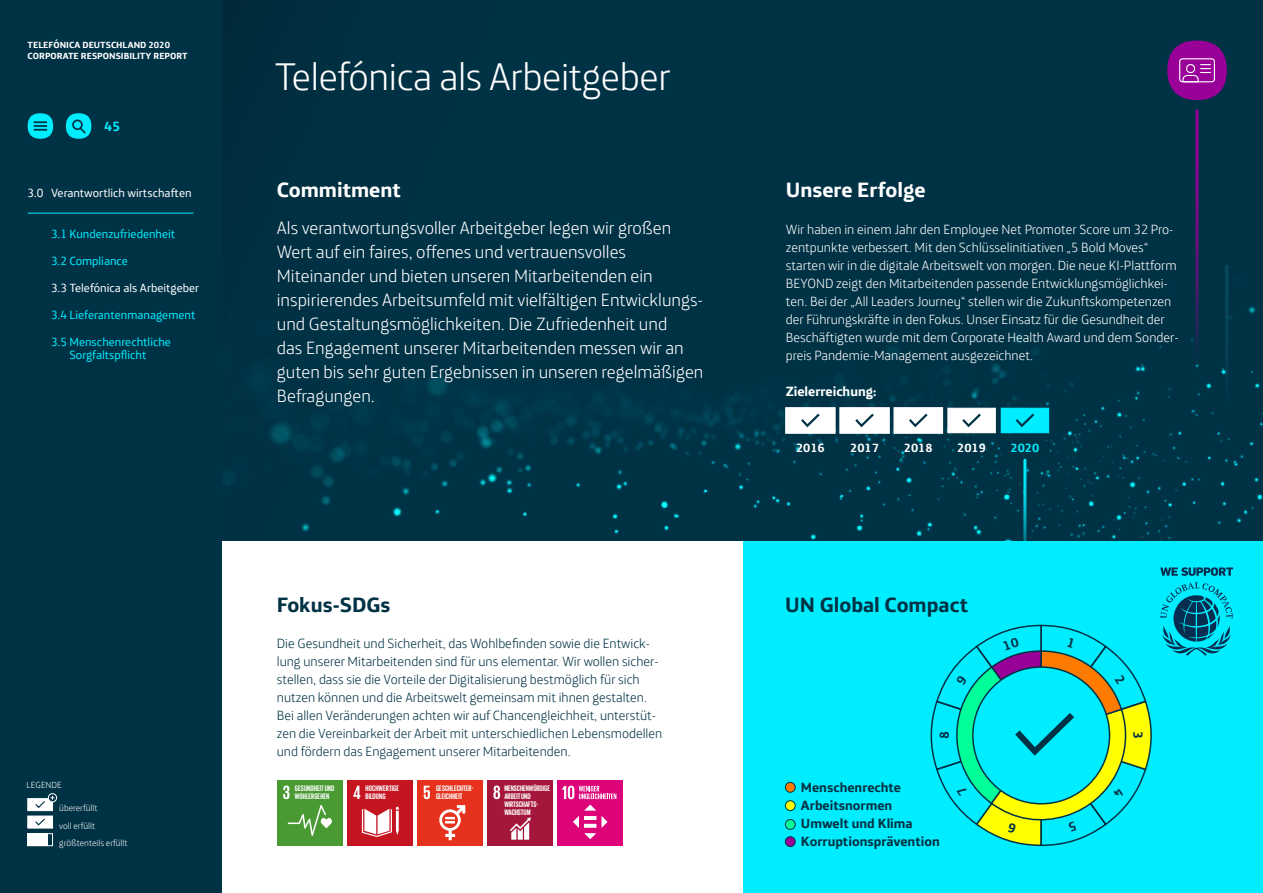
<style>
.page{position:relative;width:1263px;height:893px;background:#fff}
.page>*{position:absolute;margin:0;border:0;box-sizing:border-box;transform-origin:0 0}
.t1{font:300 39px "Telefonica";letter-spacing:-.01em;color:#fff}
.t2{font:700 21px "Telefonica";color:#003245}
.t3{font:700 21px "Telefonica";color:#fff}
.t4{font:300 18px/24px "Telefonica";color:#fff}
.t5{font:300 13.5px/18px "Telefonica";color:#fff}
.t6{font:300 13.5px/18px "Telefonica";color:#003245}
.t7{font:700 13.5px "Telefonica";color:#003245}
.t8{font:700 13.5px "Telefonica";color:#fff}
.t9{font:700 13.5px "Telefonica";color:#00edff}
.t10{font:12px/13.5px "Telefonica";color:#00edff;text-align:center}
.t11{font:12px "Telefonica";color:#fff}
.t12{font:700 12px "Telefonica";color:#fff}
.t13{font:700 12px "Telefonica";color:#00edff}
.t14{font:700 9px/10.8px "Telefonica";color:#fff}
.t15{font:300 9px/17.4px "Telefonica";color:#fff}
.t16{font:700 8.25px/7.8px "Giorgio Sans";letter-spacing:.01em;color:#fff}
</style>
<div class="page">
<div style="left:742px;top:540px;width:521px;height:353px;background:#00edff"></div>
<div style="left:222px;top:540px;width:521px;height:353px;background:#fff"></div>
<div style="left:221px;top:0;width:1042px;height:540px;background:#003245"></div>
<img style="left:224px;top:264px;width:1039px;height:276px">
<div style="left:996px;top:420px;width:54px;height:54px;background:#003245;border-radius:50%"></div>
<div style="left:557px;top:780px;width:66px;height:66px;background:#dd0379"></div>
<svg style="left:573px;top:805px;width:34px;height:34px"></svg>
<svg style="left:562px;top:786px;width:54px;height:13px"></svg>
<div style="left:277px;top:780px;width:66px;height:66px;background:#499a33"></div>
<svg style="left:283px;top:785px;width:6px;height:14px"></svg>
<svg style="left:288px;top:805px;width:44px;height:31px"></svg>
<div style="left:487px;top:780px;width:66px;height:66px;background:#a5173a"></div>
<svg style="left:493px;top:785px;width:7px;height:14px"></svg>
<svg style="left:510px;top:817px;width:21px;height:23px"></svg>
<div style="left:347px;top:780px;width:66px;height:66px;background:#c41521"></div>
<svg style="left:353px;top:786px;width:7px;height:13px"></svg>
<svg style="left:362px;top:807px;width:37px;height:30px"></svg>
<div style="left:417px;top:780px;width:66px;height:66px;background:#e6321c"></div>
<svg style="left:424px;top:786px;width:6px;height:13px"></svg>
<svg style="left:439px;top:805px;width:26px;height:35px"></svg>
<hr style="left:1195px;top:111px;width:3px;height:246px;background:#980098">
<hr style="left:1023px;top:460px;width:3px;height:98px;background:#00edff">
<hr style="left:1225px;top:266px;width:3px;height:140px;background:#2593b5">
<svg style="left:1167px;top:41px;width:60px;height:59px"></svg>
<div style="left:947px;top:408px;width:49px;height:25px;background:#fff;border:1px solid #fff"></div>
<div style="left:1001px;top:408px;width:48px;height:25px;background:#00edff"></div>
<div style="left:785px;top:407px;width:51px;height:27px;background:#fff;border:1px solid #fff"></div>
<svg style="left:801px;top:413px;width:19px;height:15px"></svg>
<div style="left:839px;top:407px;width:51px;height:27px;background:#fff;border:1px solid #fff"></div>
<svg style="left:855px;top:413px;width:19px;height:15px"></svg>
<div style="left:893px;top:407px;width:50px;height:27px;background:#fff;border:1px solid #fff"></div>
<svg style="left:909px;top:413px;width:19px;height:15px"></svg>
<svg style="left:962px;top:413px;width:19px;height:15px"></svg>
<svg style="left:1015px;top:413px;width:19px;height:15px"></svg>
<div style="left:785px;top:782px;width:10px;height:10px;background:#ff7b00;border-radius:50%"></div>
<div style="left:785px;top:782px;width:10px;height:10px;border:1px solid #003245;border-radius:50%"></div>
<div style="left:785px;top:801px;width:10px;height:9px;background:#ff0;border-radius:50%"></div>
<div style="left:785px;top:800px;width:10px;height:11px;border:1px solid #003245;border-radius:50%"></div>
<div style="left:785px;top:819px;width:10px;height:10px;background:#0f9;border-radius:50%"></div>
<div style="left:785px;top:819px;width:10px;height:10px;border:1px solid #003245;border-radius:50%"></div>
<div style="left:785px;top:837px;width:10px;height:9px;background:#980098;border-radius:50%"></div>
<div style="left:785px;top:836px;width:10px;height:11px;border:1px solid #003245;border-radius:50%"></div>
<svg style="left:1160px;top:582px;width:73px;height:74px"></svg>
<svg style="left:1160px;top:567px;width:73px;height:9px"></svg>
<div style="left:0;top:0;width:221px;height:893px;background:#003245"></div>
<svg style="left:66px;top:113px;width:25px;height:26px"></svg>
<svg style="left:28px;top:113px;width:25px;height:26px"></svg>
<hr style="left:28px;top:213px;width:165px;height:1px;background:#00edff">
<div style="left:28px;top:834px;width:20px;height:12px;background:#fff"></div>
<div style="left:27px;top:833px;width:26px;height:13px;border:1px solid #fff"></div>
<div style="left:27px;top:798px;width:26px;height:13px;background:#fff;border:1px solid #fff"></div>
<div style="left:48px;top:793px;width:9px;height:9px;border:1px solid #fff;border-radius:50%"></div>
<svg style="left:34px;top:796px;width:20px;height:13px"></svg>
<div style="left:27px;top:816px;width:26px;height:12px;background:#fff"></div>
<svg style="left:34px;top:817px;width:12px;height:9px"></svg>
<svg style="left:930px;top:624px;width:222px;height:223px"></svg>
<p class="t14" style="left:28px;top:39px;width:162px">TELEFÓNICA DEUTSCHLAND 2020<br>CORPORATE RESPONSIBILITY REPORT</p>
<p class="t9" style="left:104px;top:114px;width:18px">45</p>
<p class="t11" style="left:28px;top:183px;width:165px">3.0 Verantwortlich wirtschaften</p>
<p class="t10" style="left:51px;top:226px;width:126px">3.1 Kundenzufriedenheit</p>
<p class="t10" style="left:51px;top:253px;width:78px">3.2 Compliance</p>
<p class="t11" style="left:51px;top:278px;width:150px">3.3 Telefónica als Arbeitgeber</p>
<p class="t10" style="left:51px;top:307px;width:146px">3.4 Lieferantenmanagement</p>
<p class="t10" style="left:51px;top:334px;width:122px">3.5 Menschenrechtliche<br>Sorgfaltspflicht</p>
<p class="t15" style="left:27px;top:775px;width:37px">LEGENDE</p>
<p class="t15" style="left:59px;top:798px;width:70px">übererfüllt<br>voll erfüllt größtenteils erfüllt</p>
<h1 class="t1" style="left:275px;top:42px;width:397px">Telefónica als Arbeitgeber</h1>
<h2 class="t3" style="left:277px;top:171px;width:126px">Commitment</h2>
<p class="t4" style="left:277px;top:213px;width:428px">Als verantwortungsvoller Arbeitgeber legen wir großen Wert auf ein faires, offenes und vertrauensvolles Miteinander und bieten unseren Mitarbeitenden ein inspirierendes Arbeitsumfeld mit vielfältigen Entwicklungs&shy;und Gestaltungsmöglichkeiten. Die Zufriedenheit und<br>das Engagement unserer Mitarbeitenden messen wir an guten bis sehr guten Ergebnissen in unseren regelmäßigen Befragungen.</p>
<h2 class="t3" style="left:786px;top:171px;width:141px">Unsere Erfolge</h2>
<p class="t5" style="left:786px;top:218px;width:394px">Wir haben in einem Jahr den Employee Net Promoter Score um 32 Pro&shy;zentpunkte verbessert. Mit den Schlüsselinitiativen „5 Bold Moves“ starten wir in die digitale Arbeitswelt von morgen. Die neue KI-Plattform BEYOND zeigt den Mitarbeitenden passende Entwicklungsmöglichkei&shy;ten. Bei der „All Leaders Journey“ stellen wir die Zukunftskompetenzen der Führungskräfte in den Fokus. Unser Einsatz für die Gesundheit der Beschäftigten wurde mit dem Corporate Health Award und dem Sonder&shy;preis Pandemie-Management ausgezeichnet.</p>
<p class="t8" style="left:786px;top:379px;width:92px">Zielerreichung:</p>
<p class="t12" style="left:796px;top:437px;width:30px">2016</p>
<p class="t12" style="left:850px;top:437px;width:30px">2017</p>
<p class="t12" style="left:904px;top:437px;width:30px">2018</p>
<p class="t12" style="left:957px;top:437px;width:30px">2019</p>
<p class="t13" style="left:1010px;top:437px;width:30px">2020</p>
<h2 class="t2" style="left:277px;top:586px;width:115px">Fokus-SDGs</h2>
<h2 class="t2" style="left:785px;top:586px;width:184px">UN Global Compact</h2>
<p class="t6" style="left:277px;top:632px;width:387px">Die Gesundheit und Sicherheit, das Wohlbefinden sowie die Entwick&shy;lung unserer Mitarbeitenden sind für uns elementar. Wir wollen sicher&shy;stellen, dass sie die Vorteile der Digitalisierung bestmöglich für sich nutzen können und die Arbeitswelt gemeinsam mit ihnen gestalten.<br>Bei allen Veränderungen achten wir auf Chancengleichheit, unterstüt&shy;zen die Vereinbarkeit der Arbeit mit unterschiedlichen Lebensmodellen und fördern das Engagement unserer Mitarbeitenden.</p>
<p class="t16" style="left:295px;top:784px;width:41px">GESUNDHEIT UND<br>WOHLERGEHEN</p>
<p class="t16" style="left:504px;top:784px;width:47px">MENSCHENWÜRDIGE<br>ARBEIT UND<br>WIRTSCHAFTS-<br>WACHSTUM</p>
<p class="t16" style="left:366px;top:784px;width:35px">HOCHWERTIGE<br>BILDUNG</p>
<p class="t16" style="left:436px;top:784px;width:39px">GESCHLECHTER-<br>GLEICHHEIT</p>
<p class="t7" style="left:801px;top:775px;width:102px">Menschenrechte</p>
<p class="t7" style="left:801px;top:793px;width:93px">Arbeitsnormen</p>
<p class="t7" style="left:801px;top:811px;width:113px">Umwelt und Klima</p>
<p class="t7" style="left:801px;top:829px;width:140px">Korruptionsprävention</p>
</div>
